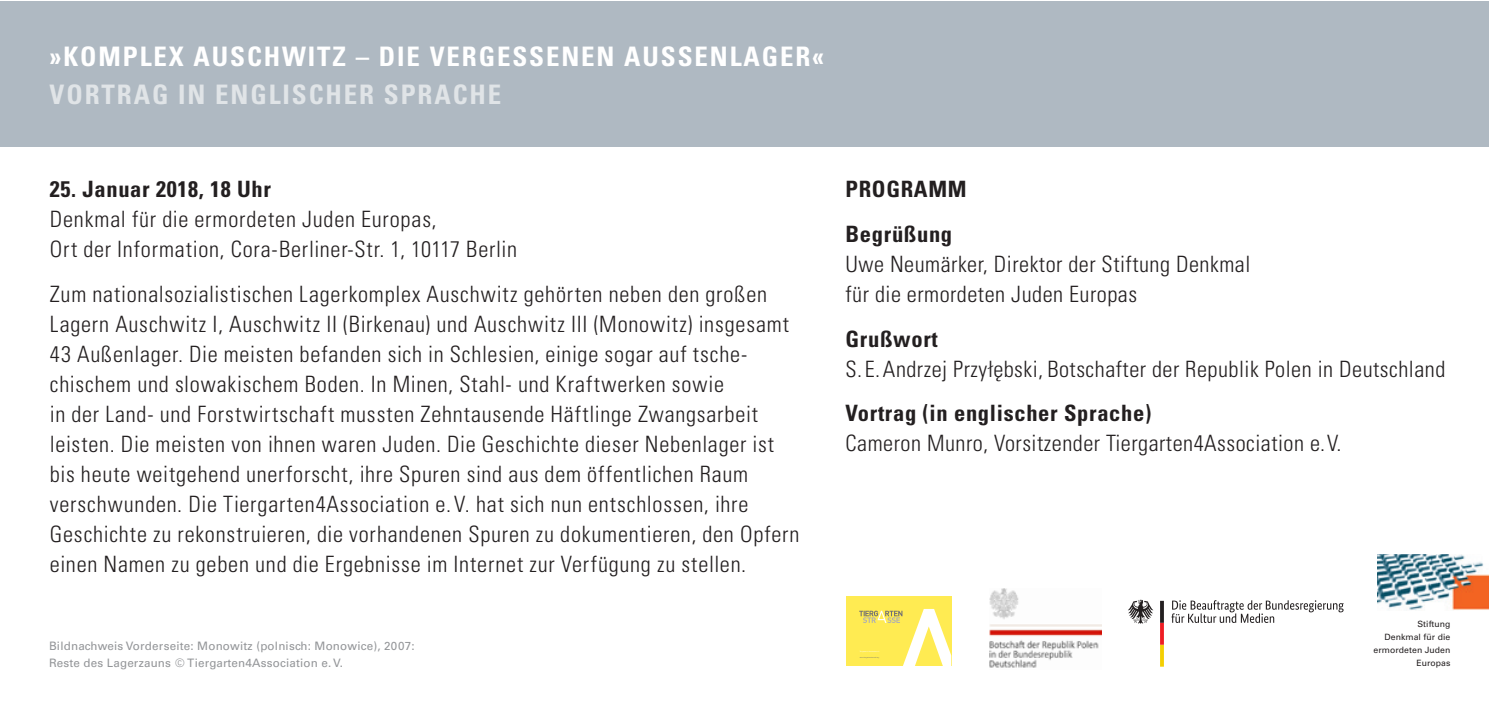
<style>
.page{position:relative;width:1489px;height:709px;background:#fff}
.page>*{position:absolute;margin:0;border:0;box-sizing:border-box;transform-origin:0 0}
.t1{font:700 condensed 27px "Univers";letter-spacing:.07em;color:#fff}
.t2{font:700 condensed 27px "Univers";letter-spacing:.07em;color:#e0e4e7}
.t3{font:300 condensed 22.5px/30px "Univers";letter-spacing:.035em;color:#231f20}
.t4{font:700 condensed 22.5px/45px "Univers";letter-spacing:.03em;color:#231f20}
.t5{font:500 11.75px/17px "Univers CE";letter-spacing:.015em;color:#939598}
.t6{font:500 8.75px/13.2px "Univers CE";letter-spacing:.005em;color:#231f20;text-align:right}
</style>
<div class="page">
<img style="left:1377px;top:554px;width:111px;height:56px">
<svg style="left:1171px;top:600px;width:172px;height:23px"></svg>
<svg style="left:1128px;top:600px;width:25px;height:23px"></svg>
<svg style="left:1160px;top:601px;width:3px;height:65px"></svg>
<img style="left:989px;top:588px;width:112px;height:80px">
<div style="left:846px;top:596px;width:105px;height:70px;background:#ffeb52"></div>
<svg style="left:859px;top:609px;width:92px;height:57px"></svg>
<div style="left:0;top:1px;width:1488px;height:146px;background:#afb9c2"></div>
<p class="t1" style="left:50px;top:40px;width:776px">»KOMPLEX AUSCHWITZ – DIE VERGESSENEN AUSSENLAGER«</p>
<p class="t2" style="left:50px;top:78px;width:453px">VORTRAG IN ENGLISCHER SPRACHE</p>
<p class="t4" style="left:50px;top:166px;width:222px">25. Januar 2018, 18 Uhr</p>
<p class="t3" style="left:50px;top:204px;width:468px">Denkmal für die ermordeten Juden Europas,<br>Ort der Information, Cora-Berliner-Str. 1, 10117 Berlin</p>
<p class="t3" style="left:50px;top:279px;width:751px">Zum nationalsozialistischen Lagerkomplex Auschwitz gehörten neben den großen Lagern Auschwitz I, Auschwitz II (Birkenau) und Auschwitz III (Monowitz) insgesamt 43 Außenlager. Die meisten befanden sich in Schlesien, einige sogar auf tsche&shy;chischem und slowakischem Boden. In Minen, Stahl- und Kraftwerken sowie<br>in der Land- und Forstwirtschaft mussten Zehntausende Häftlinge Zwangsarbeit leisten. Die meisten von ihnen waren Juden. Die Geschichte dieser Nebenlager ist bis heute weitgehend unerforscht, ihre Spuren sind aus dem öffentlichen Raum verschwunden. Die Tiergarten4Association e. V. hat sich nun entschlossen, ihre Geschichte zu rekonstruieren, die vorhandenen Spuren zu dokumentieren, den Opfern einen Namen zu geben und die Ergebnisse im Internet zur Verfügung zu stellen.</p>
<p class="t5" style="left:49px;top:637px;width:367px">Bildnachweis Vorderseite: Monowitz (polnisch: Monowice), 2007:<br>Reste des Lagerzauns © Tiergarten4Association e. V.</p>
<p class="t4" style="left:845px;top:166px;width:122px">PROGRAMM<br>Begrüßung</p>
<p class="t3" style="left:845px;top:249px;width:406px">Uwe Neumärker, Direktor der Stiftung Denkmal für die ermordeten Juden Europas</p>
<p class="t4" style="left:845px;top:316px;width:94px">Grußwort</p>
<p class="t3" style="left:845px;top:354px;width:601px">S. E. Andrzej Przyłe˛bski, Botschafter der Republik Polen in Deutschland</p>
<p class="t4" style="left:845px;top:390px;width:307px">Vortrag (in englischer Sprache)</p>
<p class="t3" style="left:845px;top:428px;width:497px">Cameron Munro, Vorsitzender Tiergarten4Association e. V.</p>
<p class="t6" style="left:1373px;top:617px;width:78px">Stiftung<br>Denkmal für die ermordeten Juden<br>Europas</p>
</div>
